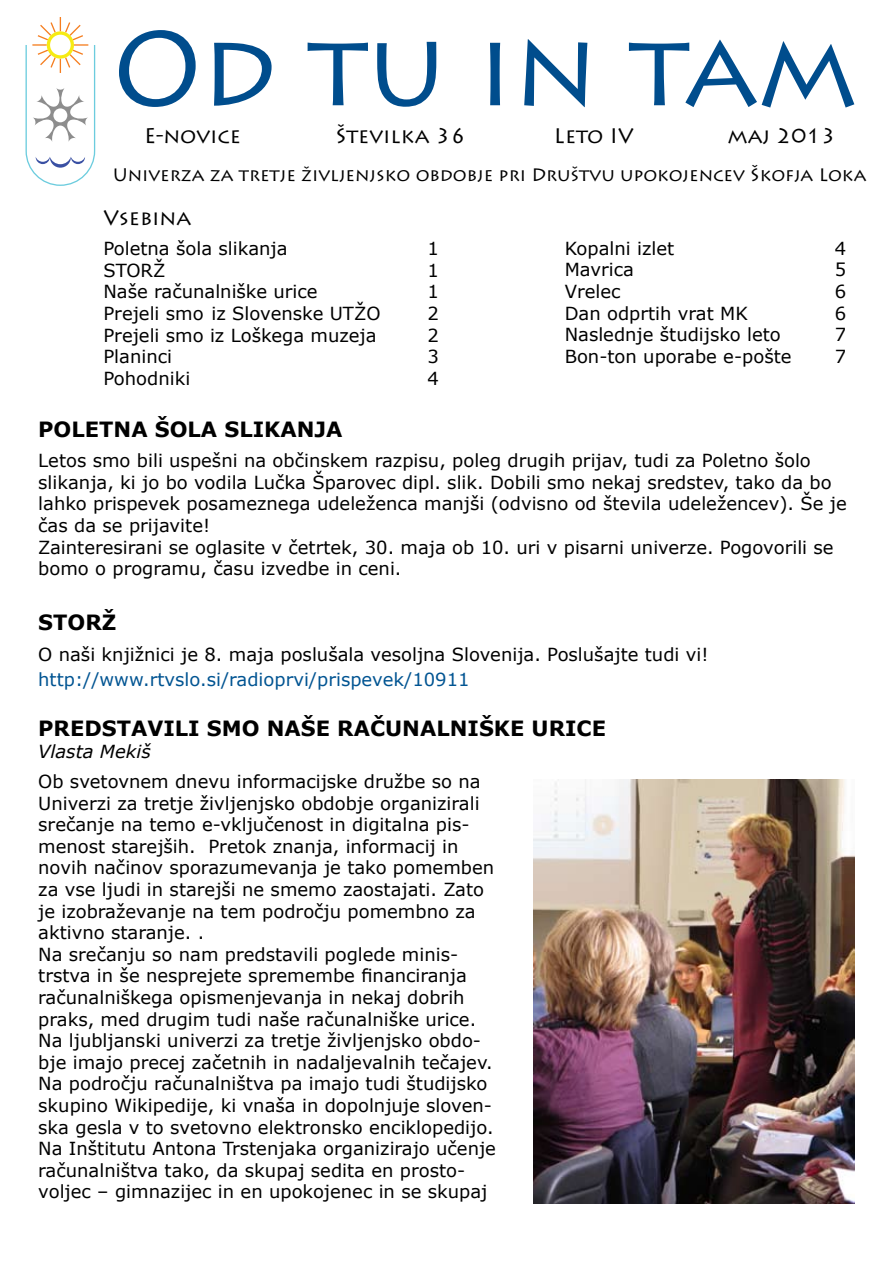
<style>
.page{position:relative;width:893px;height:1263px;background:#fff}
.page>*{position:absolute;margin:0;border:0;box-sizing:border-box;transform-origin:0 0}
.t1{font:105px "Lithos Pro";color:#004d8d}
.t2{font:700 21px "Verdana";color:#000}
.t3{font:21px "Lithos Pro";color:#000}
.t4{font:18px/21.6px "Verdana";color:#000}
.t5{font:18px "Lithos Pro";color:#000}
.t6{font:18px "Verdana";color:#005492}
.t7{font:italic 18px "Verdana";color:#000}
</style>
<div class="page">
<svg style="left:26px;top:17px;width:69px;height:169px"></svg>
<img style="left:534px;top:779px;width:321px;height:424px">
<h1 class="t1" style="left:113px;top:9px;width:746px">Od tu in tam</h1>
<p class="t3" style="left:144px;top:124px;width:98px">E-novice</p>
<p class="t3" style="left:335px;top:124px;width:132px">Številka 36</p>
<p class="t3" style="left:554px;top:124px;width:81px">Leto IV</p>
<p class="t3" style="left:728px;top:124px;width:110px">maj 2013</p>
<p class="t5" style="left:113px;top:165px;width:755px">Univerza za tretje življenjsko obdobje pri Društvu upokojencev Škofja Loka</p>
<p class="t3" style="left:103px;top:206px;width:89px">Vsebina</p>
<p class="t4" style="left:103px;top:237px;width:186px">Poletna šola slikanja</p>
<p class="t4" style="left:427px;top:237px;width:13px">1</p>
<p class="t4" style="left:103px;top:259px;width:63px">STORŽ</p>
<p class="t4" style="left:427px;top:259px;width:13px">1</p>
<p class="t4" style="left:103px;top:280px;width:216px">Naše računalniške urice</p>
<p class="t4" style="left:427px;top:280px;width:13px">1</p>
<p class="t4" style="left:103px;top:302px;width:279px">Prejeli smo iz Slovenske UTŽO</p>
<p class="t4" style="left:427px;top:302px;width:13px">2</p>
<p class="t4" style="left:103px;top:324px;width:275px">Prejeli smo iz Loškega muzeja</p>
<p class="t4" style="left:427px;top:324px;width:13px">2</p>
<p class="t4" style="left:103px;top:345px;width:70px">Planinci</p>
<p class="t4" style="left:427px;top:345px;width:13px">3</p>
<p class="t4" style="left:103px;top:367px;width:88px">Pohodniki</p>
<p class="t4" style="left:427px;top:367px;width:13px">4</p>
<p class="t4" style="left:565px;top:237px;width:111px">Kopalni izlet</p>
<p class="t4" style="left:835px;top:237px;width:13px">4</p>
<p class="t4" style="left:565px;top:258px;width:71px">Mavrica</p>
<p class="t4" style="left:835px;top:258px;width:13px">5</p>
<p class="t4" style="left:565px;top:280px;width:57px">Vrelec</p>
<p class="t4" style="left:835px;top:280px;width:13px">6</p>
<p class="t4" style="left:565px;top:302px;width:185px">Dan odprtih vrat MK</p>
<p class="t4" style="left:835px;top:302px;width:13px">6</p>
<p class="t4" style="left:565px;top:323px;width:218px">Naslednje študijsko leto</p>
<p class="t4" style="left:835px;top:323px;width:13px">7</p>
<p class="t4" style="left:565px;top:345px;width:228px">Bon-ton uporabe e-pošte</p>
<p class="t4" style="left:835px;top:345px;width:13px">7</p>
<p class="t2" style="left:38px;top:416px;width:306px">POLETNA ŠOLA SLIKANJA</p>
<p class="t4" style="left:38px;top:449px;width:810px">Letos smo bili uspešni na občinskem razpisu, poleg drugih prijav, tudi za Poletno šolo slikanja, ki jo bo vodila Lučka Šparovec dipl. slik. Dobili smo nekaj sredstev, tako da bo lahko prispevek posameznega udeleženca manjši (odvisno od števila udeležencev). Še je čas da se prijavite!<br>Zainteresirani se oglasite v četrtek, 30. maja ob 10. uri v pisarni univerze. Pogovorili se bomo o programu, času izvedbe in ceni.</p>
<p class="t2" style="left:38px;top:609px;width:80px">STORŽ</p>
<p class="t4" style="left:38px;top:643px;width:672px">O naši knjižnici je 8. maja poslušala vesoljna Slovenija. Poslušajte tudi vi!</p>
<p class="t6" style="left:38px;top:668px;width:433px">http://www.rtvslo.si/radioprvi/prispevek/10911</p>
<p class="t2" style="left:38px;top:715px;width:569px">PREDSTAVILI SMO NAŠE RAČUNALNIŠKE URICE</p>
<p class="t7" style="left:38px;top:740px;width:114px">Vlasta Mekiš</p>
<p class="t4" style="left:38px;top:770px;width:459px">Ob svetovnem dnevu informacijske družbe so na Univerzi za tretje življenjsko obdobje organizirali srečanje na temo e-vključenost in digitalna pis&shy;menost starejših. Pretok znanja, informacij in novih načinov sporazumevanja je tako pomemben za vse ljudi in starejši ne smemo zaostajati. Zato je izobraževanje na tem področju pomembno za aktivno staranje. .<br>Na srečanju so nam predstavili poglede minis&shy;trstva in še nesprejete spremembe financiranja računalniškega opismenjevanja in nekaj dobrih praks, med drugim tudi naše računalniške urice.<br>Na ljubljanski univerzi za tretje življenjsko obdo&shy;bje imajo precej začetnih in nadaljevalnih tečajev.<br>Na področju računalništva pa imajo tudi študijsko skupino Wikipedije, ki vnaša in dopolnjuje sloven&shy;ska gesla v to svetovno elektronsko enciklopedijo.<br>Na Inštitutu Antona Trstenjaka organizirajo učenje računalništva tako, da skupaj sedita en prosto&shy;voljec – gimnazijec in en upokojenec in se skupaj</p>
</div>
